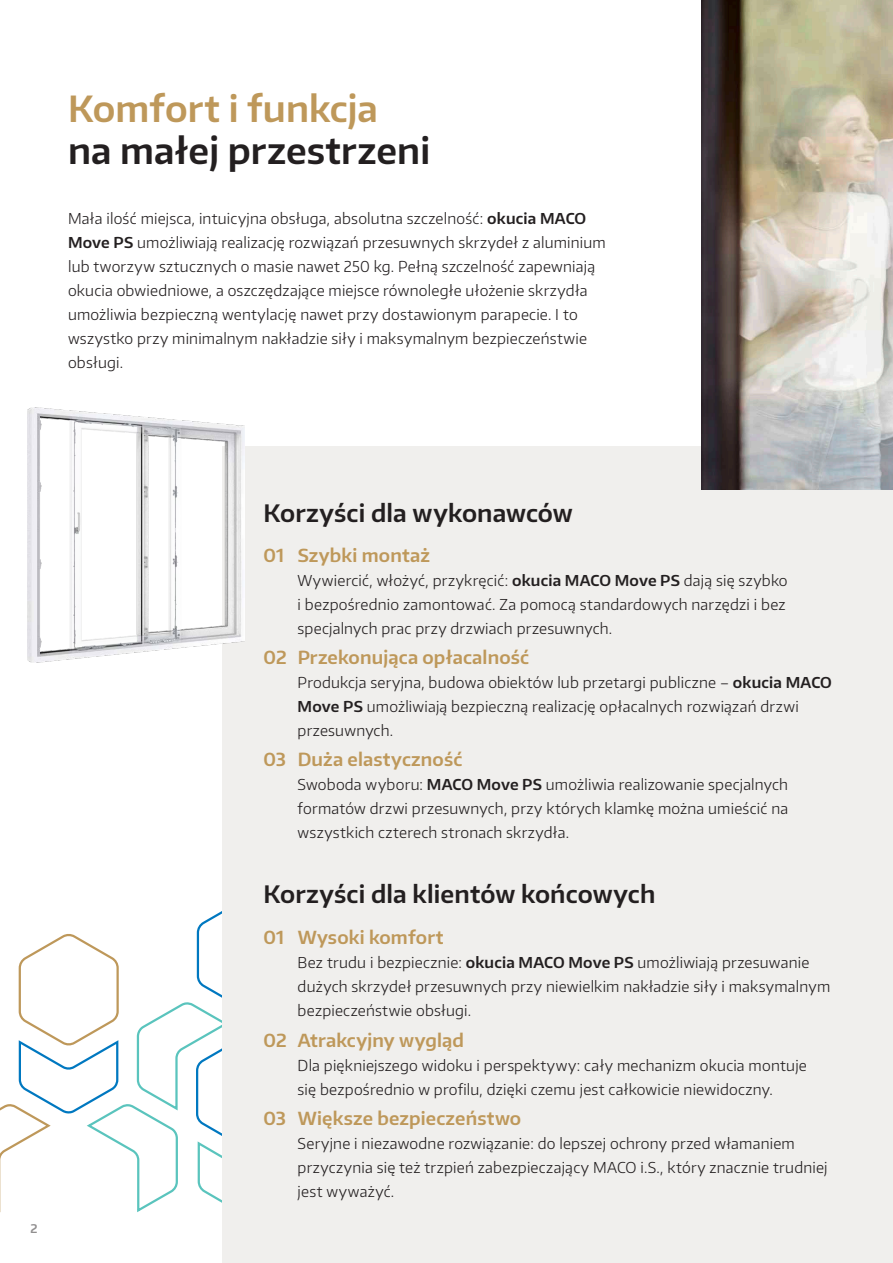
<style>
.page{position:relative;width:893px;height:1263px;background:#fff}
.page>*{position:absolute;margin:0;border:0;box-sizing:border-box;transform-origin:0 0}
.Headline_Kern_Schwarz{font:600 36px "Encode Sans Normal";letter-spacing:.005em;color:#231f20}
.Headline_Kern_Gold{font:600 36px "Encode Sans Normal";letter-spacing:.005em;color:#be985a}
.Subheadline_16auf20_black{font:600 24px "Encode Sans Normal";letter-spacing:.005em;color:#231f20}
.Aufzählungen_Kern_Headline_gold{font:600 18px "Encode Sans Normal";letter-spacing:.01em;color:#be985a}
.Aufzählungen_Kern_Bodytext_schwarz{font:300 15px/24px "Encode Sans Normal";letter-spacing:.015em;color:#231f20}
.Bodytext{font:300 15px/24px "Encode Sans Normal";letter-spacing:.015em;color:#231f20}
.t1{font:600 12px "Encode Sans Normal";color:#231f20}
.s1{font-weight:600}
</style>
<div class="page">
<svg style="left:0;top:911px;width:222px;height:301px"></svg>
<div style="left:222px;top:446px;width:671px;height:817px;background:#f0efed"></div>
<img style="left:702px;top:0;width:191px;height:489px">
<img style="left:28px;top:407px;width:217px;height:255px">
<p class="Headline_Kern_Gold" style="left:68px;top:85px;width:311px">Komfort i funkcja</p>
<p class="Headline_Kern_Schwarz" style="left:68px;top:127px;width:364px">na małej przestrzeni</p>
<p class="Bodytext" style="left:68px;top:206px;width:539px">Mała ilość miejsca, intuicyjna obsługa, absolutna szczelność: <span class="s1">okucia MACO Move PS</span> umożliwiają realizację rozwiązań przesuwnych skrzydeł z aluminium lub tworzyw sztucznych o masie nawet 250 kg. Pełną szczelność zapewniają okucia obwiedniowe, a oszczędzające miejsce równoległe ułożenie skrzydła umożliwia bezpieczną wentylację nawet przy dostawionym parapecie. I to wszystko przy minimalnym nakładzie siły i maksymalnym bezpieczeństwie obsługi.</p>
<p class="t1" style="left:30px;top:1220px;width:9px">2</p>
<p class="Subheadline_16auf20_black" style="left:264px;top:497px;width:311px">Korzyści dla wykonawców</p>
<p class="Aufzählungen_Kern_Headline_gold" style="left:264px;top:543px;width:168px">01 Szybki montaż</p>
<p class="Aufzählungen_Kern_Bodytext_schwarz" style="left:298px;top:568px;width:491px">Wywiercić, włożyć, przykręcić: <span class="s1">okucia MACO Move PS</span> dają się szybko i bezpośrednio zamontować. Za pomocą standardowych narzędzi i bez specjalnych prac przy drzwiach przesuwnych.</p>
<p class="Aufzählungen_Kern_Headline_gold" style="left:264px;top:645px;width:267px">02 Przekonująca opłacalność</p>
<p class="Aufzählungen_Kern_Bodytext_schwarz" style="left:298px;top:670px;width:536px">Produkcja seryjna, budowa obiektów lub przetargi publiczne – <span class="s1">okucia MACO<br>Move PS</span> umożliwiają bezpieczną realizację opłacalnych rozwiązań drzwi przesuwnych.</p>
<p class="Aufzählungen_Kern_Headline_gold" style="left:264px;top:748px;width:200px">03 Duża elastyczność</p>
<p class="Aufzählungen_Kern_Bodytext_schwarz" style="left:298px;top:772px;width:492px;text-align:justify">Swoboda wyboru: <span class="s1">MACO Move PS</span> umożliwia realizowanie specjalnych formatów drzwi przesuwnych, przy których klamkę można umieścić na wszystkich czterech stronach skrzydła.</p>
<p class="Subheadline_16auf20_black" style="left:264px;top:878px;width:393px">Korzyści dla klientów końcowych</p>
<p class="Aufzählungen_Kern_Headline_gold" style="left:264px;top:926px;width:181px">01 Wysoki komfort</p>
<p class="Aufzählungen_Kern_Bodytext_schwarz" style="left:298px;top:950px;width:534px">Bez trudu i bezpiecznie: <span class="s1">okucia MACO Move PS</span> umożliwiają przesuwanie dużych skrzydeł przesuwnych przy niewielkim nakładzie siły i maksymalnym bezpieczeństwie obsługi.</p>
<p class="Aufzählungen_Kern_Headline_gold" style="left:264px;top:1028px;width:202px">02 Atrakcyjny wygląd</p>
<p class="Aufzählungen_Kern_Bodytext_schwarz" style="left:298px;top:1053px;width:511px">Dla piękniejszego widoku i perspektywy: cały mechanizm okucia montuje się bezpośrednio w profilu, dzięki czemu jest całkowicie niewidoczny.</p>
<p class="Aufzählungen_Kern_Headline_gold" style="left:264px;top:1107px;width:259px">03 Większe bezpieczeństwo</p>
<p class="Aufzählungen_Kern_Bodytext_schwarz" style="left:298px;top:1131px;width:531px">Seryjne i niezawodne rozwiązanie: do lepszej ochrony przed włamaniem przyczynia się też trzpień zabezpieczający MACO i.S., który znacznie trudniej jest wyważyć.</p>
</div>
